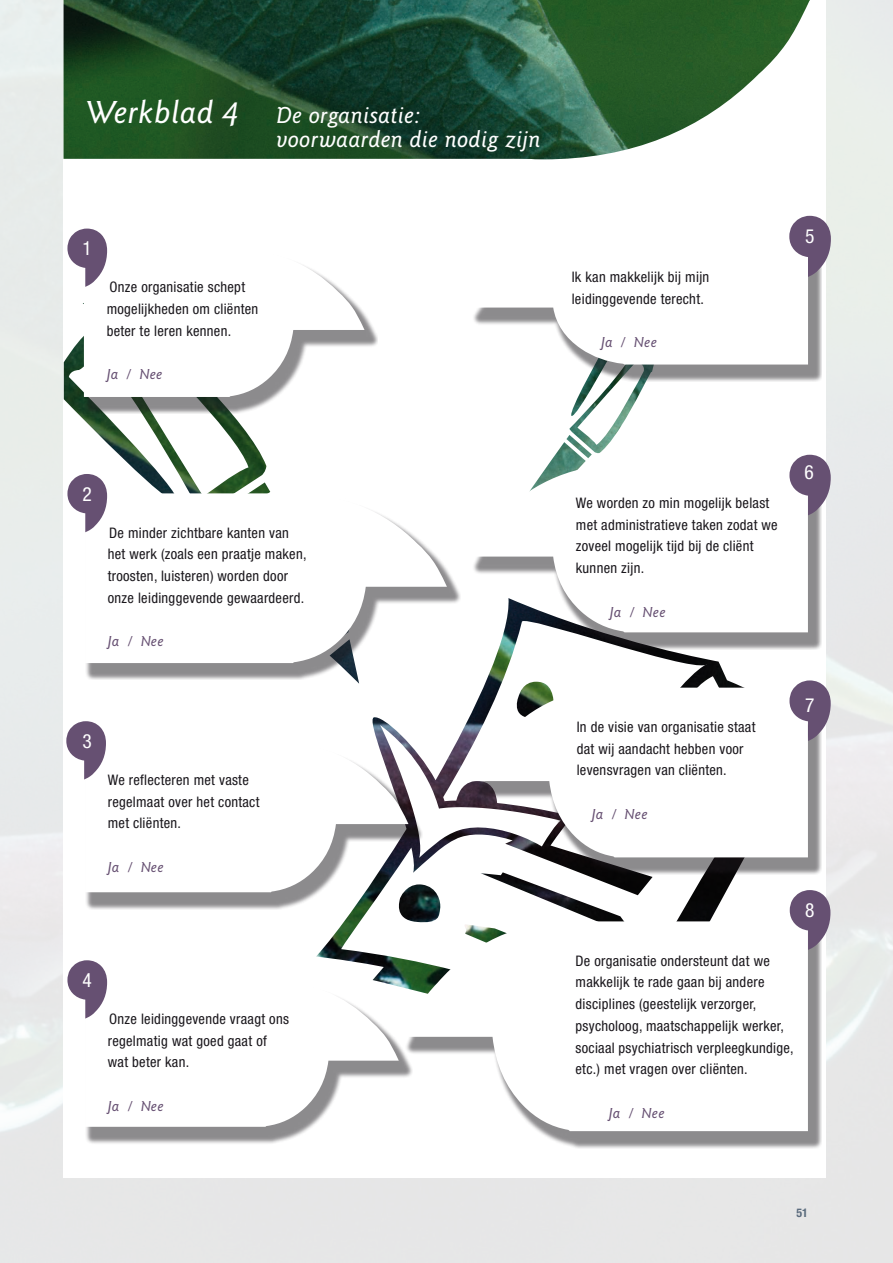
<style>
.page{position:relative;width:893px;height:1263px;background:#fff}
.page>*{position:absolute;margin:0;border:0;box-sizing:border-box;transform-origin:0 0}
.t1{font:italic 500 24px/24px "Goudy Sans Std";letter-spacing:.015em;color:#fff}
.t2{font:condensed 19.5px "Helvetica Neue LT Std";color:#fff}
.t3{font:italic 500 15px "Goudy Sans Std";letter-spacing:.02em;color:#665072}
.t4{font:condensed 14.55px/21.8px "Helvetica Neue LT Std";letter-spacing:.02em;color:#1a171c}
.t5{font:700 condensed 12px "Helvetica Neue LT Std";color:#65778b}
.s1{font-size:33px}
</style>
<div class="page">
<img style="left:64px;top:0;width:319px;height:159px">
<img style="left:383px;top:0;width:427px;height:159px">
<img style="left:64px;top:357px;width:749px;height:624px">
<img style="left:513px;top:382px;width:147px;height:82px">
<div style="left:83px;top:742px;width:339px;height:167px;background:#1a171c;opacity:.5"></div>
<svg style="left:85px;top:741px;width:323px;height:151px"></svg>
<svg style="left:66px;top:721px;width:40px;height:58px"></svg>
<div style="left:83px;top:495px;width:378px;height:185px;background:#1a171c;opacity:.5"></div>
<svg style="left:85px;top:493px;width:362px;height:170px"></svg>
<svg style="left:67px;top:474px;width:40px;height:58px"></svg>
<div style="left:82px;top:249px;width:296px;height:165px;background:#1a171c;opacity:.5"></div>
<svg style="left:67px;top:229px;width:297px;height:168px"></svg>
<div style="left:471px;top:239px;width:351px;height:143px;background:#1a171c;opacity:.5"></div>
<svg style="left:473px;top:216px;width:358px;height:148px"></svg>
<div style="left:471px;top:465px;width:350px;height:184px;background:#1a171c;opacity:.5"></div>
<svg style="left:473px;top:464px;width:335px;height:168px"></svg>
<svg style="left:789px;top:455px;width:42px;height:60px"></svg>
<div style="left:83px;top:981px;width:330px;height:163px;background:#1a171c;opacity:.5"></div>
<svg style="left:85px;top:980px;width:314px;height:147px"></svg>
<svg style="left:67px;top:960px;width:40px;height:58px"></svg>
<div style="left:403px;top:923px;width:418px;height:225px;background:#1a171c;opacity:.5"></div>
<svg style="left:405px;top:921px;width:403px;height:210px"></svg>
<svg style="left:790px;top:890px;width:40px;height:60px"></svg>
<div style="left:474px;top:689px;width:347px;height:186px;background:#1a171c;opacity:.5"></div>
<svg style="left:475px;top:688px;width:333px;height:169px"></svg>
<svg style="left:789px;top:680px;width:42px;height:61px"></svg>
<h1 class="t1" style="left:276px;top:104px;width:266px;text-indent:-191px"><span class="s1">Werkblad 4</span> De organisatie: voorwaarden die nodig zijn</h1>
<h2 class="t2" style="left:83px;top:237px;width:11px">1</h2>
<p class="t4" style="left:107px;top:276px;width:153px">Onze organisatie schept mogelijkheden om cliënten beter te leren kennen.</p>
<p class="t3" style="left:107px;top:366px;width:57px">Ja / Nee</p>
<p class="t4" style="left:572px;top:266px;width:139px">Ik kan makkelijk bij mijn leidinggevende terecht.</p>
<p class="t3" style="left:601px;top:334px;width:57px">Ja / Nee</p>
<h2 class="t2" style="left:805px;top:225px;width:11px">5</h2>
<h2 class="t2" style="left:83px;top:482px;width:11px">2</h2>
<p class="t4" style="left:108px;top:521px;width:200px">De minder zichtbare kanten van het werk (zoals een praatje maken, troosten, luisteren) worden door onze leidinggevende gewaardeerd.</p>
<p class="t3" style="left:108px;top:633px;width:57px">Ja / Nee</p>
<h2 class="t2" style="left:83px;top:729px;width:11px">3</h2>
<p class="t4" style="left:108px;top:769px;width:153px">We reflecteren met vaste regelmaat over het contact met cliënten.</p>
<p class="t3" style="left:108px;top:858px;width:57px">Ja / Nee</p>
<h2 class="t2" style="left:83px;top:969px;width:11px">4</h2>
<p class="t4" style="left:108px;top:1008px;width:183px">Onze leidinggevende vraagt ons regelmatig wat goed gaat of wat beter kan.</p>
<p class="t3" style="left:108px;top:1098px;width:57px">Ja / Nee</p>
<p class="t4" style="left:576px;top:492px;width:203px">We worden zo min mogelijk belast met administratieve taken zodat we zoveel mogelijk tijd bij de cliënt kunnen zijn.</p>
<p class="t3" style="left:610px;top:603px;width:57px">Ja / Nee</p>
<h2 class="t2" style="left:804px;top:461px;width:11px">6</h2>
<p class="t4" style="left:577px;top:716px;width:180px">In de visie van organisatie staat dat wij aandacht hebben voor levensvragen van cliënten.</p>
<p class="t3" style="left:592px;top:805px;width:57px">Ja / Nee</p>
<h2 class="t2" style="left:805px;top:693px;width:11px">7</h2>
<h2 class="t2" style="left:805px;top:899px;width:11px">8</h2>
<p class="t4" style="left:576px;top:949px;width:220px">De organisatie ondersteunt dat we makkelijk te rade gaan bij andere disciplines (geestelijk verzorger, psycholoog, maatschappelijk werker, sociaal psychiatrisch verpleegkundige, etc.) met vragen over cliënten.</p>
<p class="t3" style="left:609px;top:1104px;width:57px">Ja / Nee</p>
<p class="t5" style="left:796px;top:1205px;width:13px">51</p>
</div>
